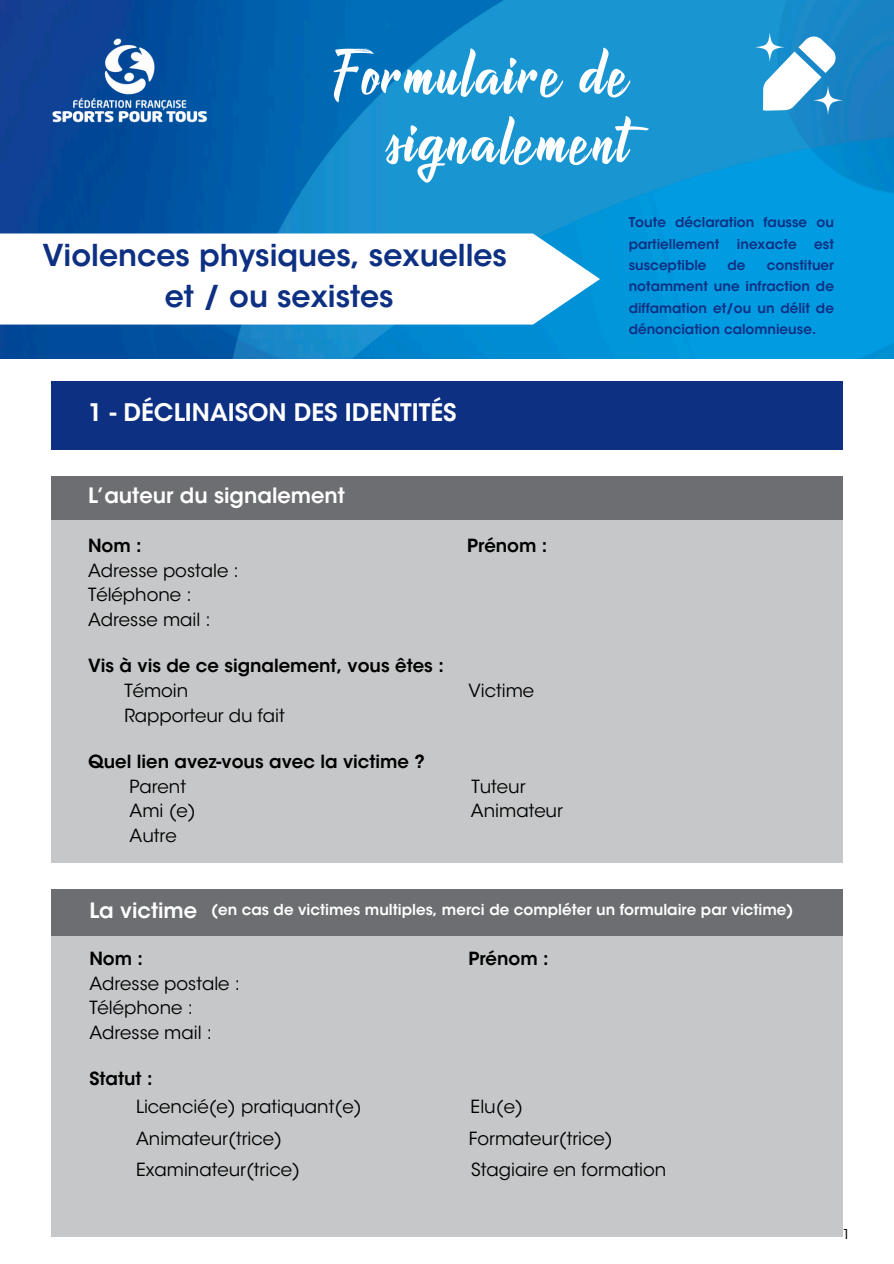
<style>
.page{position:relative;width:894px;height:1264px;background:#fff}
.page>*{position:absolute;margin:0;border:0;box-sizing:border-box;transform-origin:0 0}
.t1{font:57px/67.5px "Atlantisthelost City";letter-spacing:.04em;color:#fff;text-align:right}
.t2{font:600 30px/41.7px "ITC Avant Garde Std";color:#0e3083;text-align:center}
.t3{font:600 24px "ITC Avant Garde Std";color:#fff}
.t4{font:600 21px "ITC Avant Garde Std";color:#fff}
.t5{font:18px/24.8px "ITC Avant Garde Std";color:#000}
.t6{font:600 18px/24.8px "ITC Avant Garde Std";color:#000}
.t7{font:600 15px "ITC Avant Garde Std";color:#fff}
.t8{font:600 13.5px/21.3px "ITC Avant Garde Std";color:#0e3083}
.t9{font:13.5px "ITC Avant Garde Std";color:#000}
.s1{font-weight:400}
.s2{font-weight:600}
</style>
<div class="page">
<img style="left:0;top:0;width:893px;height:358px">
<svg style="left:755px;top:33px;width:87px;height:86px"></svg>
<img style="left:39px;top:28px;width:175px;height:104px">
<svg style="left:0;top:233px;width:600px;height:91px"></svg>
<div style="left:51px;top:476px;width:791px;height:47px;background:#6d6e71"></div>
<div style="left:51px;top:520px;width:791px;height:342px;background:#c6c7c8"></div>
<div style="left:51px;top:380px;width:791px;height:69px;background:#0e3083"></div>
<div style="left:51px;top:889px;width:791px;height:47px;background:#6d6e71"></div>
<div style="left:51px;top:936px;width:791px;height:300px;background:#c6c7c8"></div>
<p class="t1" style="left:332px;top:45px;width:298px">Formulaire de signalement</p>
<h2 class="t2" style="left:42px;top:237px;width:466px">Violences physiques, sexuelles et / ou sexistes</h2>
<h4 class="t3" style="left:88px;top:403px;width:370px">1 - DÉCLINAISON DES IDENTITÉS</h4>
<p class="t8" style="left:628px;top:213px;width:207px">Toute déclaration fausse ou partiellement</p>
<p class="t8" style="left:736px;top:235px;width:61px">inexacte</p>
<p class="t8" style="left:814px;top:235px;width:21px">est</p>
<p class="t8" style="left:628px;top:256px;width:79px">susceptible</p>
<p class="t8" style="left:727px;top:256px;width:19px">de</p>
<p class="t8" style="left:628px;top:256px;width:207px;text-align:justify;text-indent:138px">constituer notamment une infraction de diffamation et/ou un délit de dénonciation calomnieuse.</p>
<h3 class="t4" style="left:88px;top:487px;width:258px">L’auteur du signalement</h3>
<h1 class="t6" style="left:88px;top:535px;width:55px">Nom :</h1>
<h1 class="t6" style="left:467px;top:535px;width:82px">Prénom :</h1>
<h1 class="t5" style="left:88px;top:560px;width:152px">Adresse postale :<br>Téléphone :<br>Adresse mail :</h1>
<p class="t6" style="left:124px;top:655px;width:321px;text-indent:-36px">Vis à vis de ce signalement, vous êtes :<br><span class="s1">Témoin</span></p>
<p class="t5" style="left:468px;top:680px;width:67px">Victime</p>
<p class="t5" style="left:124px;top:705px;width:162px">Rapporteur du fait</p>
<p class="t6" style="left:129px;top:751px;width:297px;text-indent:-41px">Quel lien avez-vous avec la victime ?<br><span class="s1">Parent</span></p>
<p class="t5" style="left:471px;top:776px;width:56px">Tuteur</p>
<p class="t5" style="left:129px;top:800px;width:68px">Ami (e)</p>
<p class="t5" style="left:471px;top:800px;width:93px">Animateur</p>
<p class="t5" style="left:129px;top:825px;width:49px">Autre</p>
<h5 class="t4" style="left:89px;top:902px;width:109px">La victime</h5>
<h5 class="t6" style="left:89px;top:948px;width:55px">Nom :</h5>
<h5 class="t6" style="left:468px;top:948px;width:82px">Prénom :</h5>
<h5 class="t5" style="left:89px;top:972px;width:152px">Adresse postale :<br>Téléphone :<br>Adresse mail :</h5>
<h4 class="t5" style="left:136px;top:1066px;width:227px;line-height:28.2px;text-indent:-47px"><span class="s2">Statut :<br></span>Licencié(e) pratiquant(e)</h4>
<h6 class="t7" style="left:211px;top:904px;width:583px">(en cas de victimes multiples, merci de compléter un formulaire par victime)</h6>
<h4 class="t5" style="left:470px;top:1096px;width:54px">Elu(e)</h4>
<h4 class="t5" style="left:136px;top:1128px;width:147px">Animateur(trice)</h4>
<h4 class="t5" style="left:468px;top:1128px;width:145px">Formateur(trice)</h4>
<h4 class="t5" style="left:136px;top:1159px;width:165px">Examinateur(trice)</h4>
<h4 class="t5" style="left:471px;top:1159px;width:197px">Stagiaire en formation</h4>
<h5 class="t9" style="left:842px;top:1228px;width:9px">1</h5>
</div>
